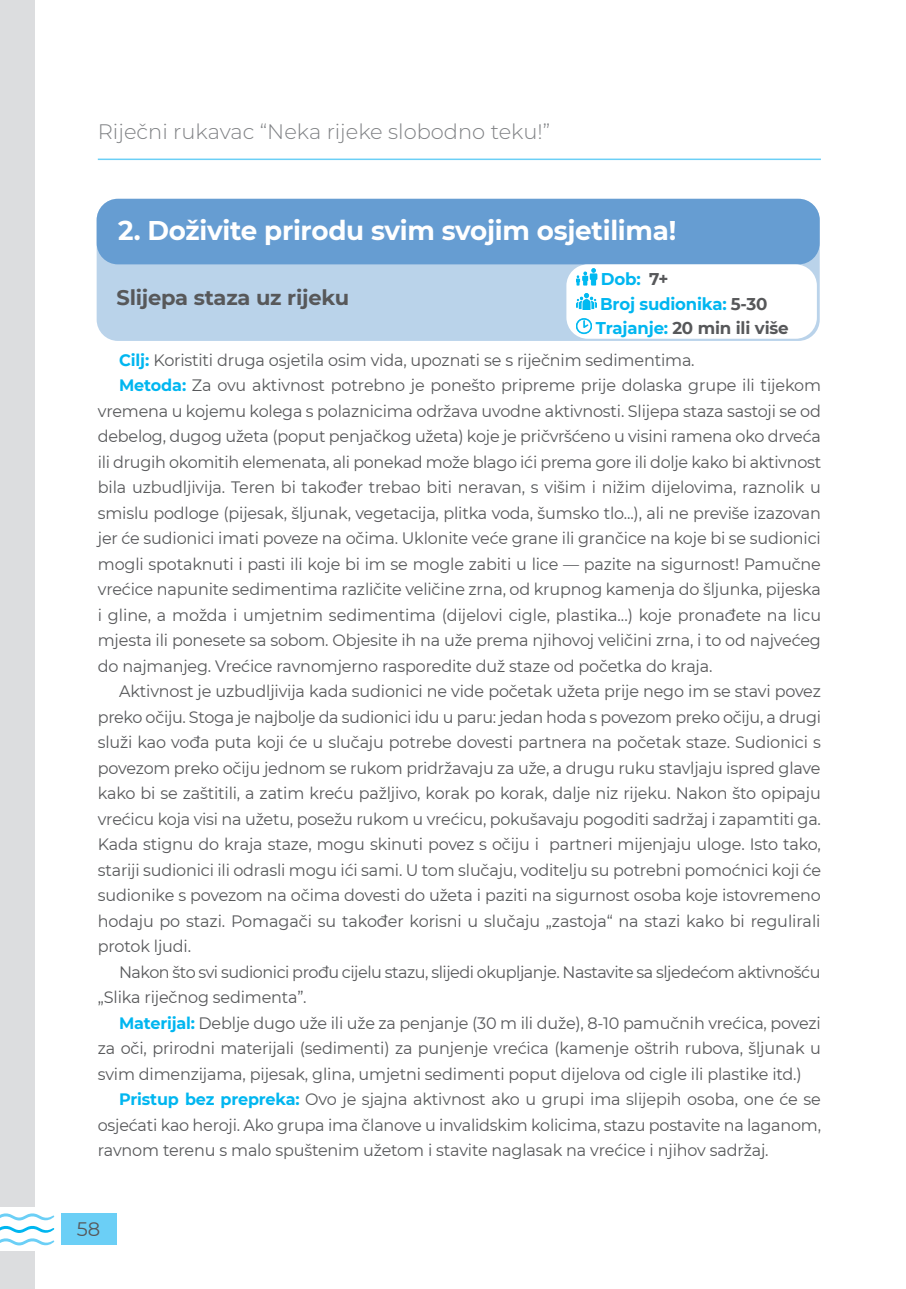
<style>
.page{position:relative;width:906px;height:1289px;background:#fff}
.page>*{position:absolute;margin:0;border:0;box-sizing:border-box;transform-origin:0 0}
.t1{font:700 27px "Montserrat";letter-spacing:-.01em;color:#fff}
.t2{font:300 21px "Montserrat";color:#808285}
.t3{font:700 21px "Montserrat";letter-spacing:-.01em;color:#57585a}
.t4{font:19.5px "Montserrat";color:#57585a}
.t5{font:700 16.95px/24.3px "Montserrat";letter-spacing:-.01em;color:#00b6f0}
.t6{font:16.5px "Montserrat";letter-spacing:-.01em;color:#57585a}
.t7{font:16.5px "Montserrat";letter-spacing:-.03em;color:#57585a}
.s1{color:#57585a}
.s2{font-weight:700;color:#00b6f0}
</style>
<div class="page">
<div style="left:61px;top:1213px;width:55px;height:32px;background:#6bcff6"></div>
<svg style="left:0;top:1213px;width:54px;height:32px"></svg>
<div style="left:0;top:0;width:34px;height:1205px;background:#dcdddf"></div>
<div style="left:0;top:1251px;width:34px;height:37px;background:#dcdddf"></div>
<hr style="left:98px;top:158px;width:723px;height:2px;background:#6bcff6">
<div style="left:97px;top:199px;width:722px;height:142px;background:#bad3ea;border-radius:21px"></div>
<div style="left:97px;top:199px;width:722px;height:65px;background:#669dd2;border-radius:21px"></div>
<div style="left:566px;top:264px;width:251px;height:75px;background:#fff;border-radius:21px"></div>
<img style="left:576px;top:268px;width:21px;height:17px">
<img style="left:576px;top:293px;width:21px;height:17px">
<img style="left:576px;top:318px;width:16px;height:16px">
<p class="t2" style="left:98px;top:118px;width:454px">Riječni rukavac “Neka rijeke slobodno teku!”</p>
<h1 class="t1" style="left:118px;top:210px;width:559px">2. Doživite prirodu svim svojim osjetilima!</h1>
<p class="t3" style="left:116px;top:283px;width:234px">Slijepa staza uz rijeku</p>
<p class="t5" style="left:596px;top:266px;width:194px">Dob: <span class="s1">7+<br></span>Broj sudionika: <span class="s1">5-30<br></span>Trajanje: <span class="s1">20 min ili više</span></p>
<p class="t6" style="left:119px;top:348px;width:577px"><span class="s2">Cilj:</span> Koristiti druga osjetila osim vida, upoznati se s riječnim sedimentima.</p>
<p class="t6" style="left:119px;top:374px;width:703px"><span class="s2">Metoda:</span> Za ovu aktivnost potrebno je ponešto pripreme prije dolaska grupe ili tijekom</p>
<p class="t6" style="left:98px;top:399px;width:724px">vremena u kojemu kolega s polaznicima održava uvodne aktivnosti. Slijepa staza sastoji se od</p>
<p class="t6" style="left:98px;top:425px;width:724px">debelog, dugog užeta (poput penjačkog užeta) koje je pričvršćeno u visini ramena oko drveća</p>
<p class="t6" style="left:98px;top:450px;width:725px">ili drugih okomitih elemenata, ali ponekad može blago ići prema gore ili dolje kako bi aktivnost</p>
<p class="t6" style="left:98px;top:476px;width:724px">bila uzbudljivija. Teren bi također trebao biti neravan, s višim i nižim dijelovima, raznolik u</p>
<p class="t6" style="left:98px;top:501px;width:724px">smislu podloge (pijesak, šljunak, vegetacija, plitka voda, šumsko tlo...), ali ne previše izazovan</p>
<p class="t6" style="left:98px;top:527px;width:724px">jer će sudionici imati poveze na očima. Uklonite veće grane ili grančice na koje bi se sudionici</p>
<p class="t6" style="left:98px;top:552px;width:724px">mogli spotaknuti i pasti ili koje bi im se mogle zabiti u lice — pazite na sigurnost! Pamučne</p>
<p class="t6" style="left:98px;top:578px;width:724px">vrećice napunite sedimentima različite veličine zrna, od krupnog kamenja do šljunka, pijeska</p>
<p class="t6" style="left:98px;top:603px;width:725px">i gline, a možda i umjetnim sedimentima (dijelovi cigle, plastika...) koje pronađete na licu</p>
<p class="t6" style="left:98px;top:629px;width:724px">mjesta ili ponesete sa sobom. Objesite ih na uže prema njihovoj veličini zrna, i to od najvećeg</p>
<p class="t6" style="left:98px;top:654px;width:616px">do najmanjeg. Vrećice ravnomjerno rasporedite duž staze od početka do kraja.</p>
<p class="t6" style="left:119px;top:680px;width:703px">Aktivnost je uzbudljivija kada sudionici ne vide početak užeta prije nego im se stavi povez</p>
<p class="t6" style="left:98px;top:705px;width:724px">preko očiju. Stoga je najbolje da sudionici idu u paru: jedan hoda s povezom preko očiju, a drugi</p>
<p class="t6" style="left:98px;top:731px;width:724px">služi kao vođa puta koji će u slučaju potrebe dovesti partnera na početak staze. Sudionici s</p>
<p class="t6" style="left:98px;top:756px;width:724px">povezom preko očiju jednom se rukom pridržavaju za uže, a drugu ruku stavljaju ispred glave</p>
<p class="t6" style="left:98px;top:782px;width:724px">kako bi se zaštitili, a zatim kreću pažljivo, korak po korak, dalje niz rijeku. Nakon što opipaju</p>
<p class="t6" style="left:98px;top:807px;width:724px">vrećicu koja visi na užetu, posežu rukom u vrećicu, pokušavaju pogoditi sadržaj i zapamtiti ga.</p>
<p class="t6" style="left:98px;top:833px;width:724px">Kada stignu do kraja staze, mogu skinuti povez s očiju i partneri mijenjaju uloge. Isto tako,</p>
<p class="t6" style="left:98px;top:858px;width:725px">stariji sudionici ili odrasli mogu ići sami. U tom slučaju, voditelju su potrebni pomoćnici koji će</p>
<p class="t6" style="left:98px;top:884px;width:724px">sudionike s povezom na očima dovesti do užeta i paziti na sigurnost osoba koje istovremeno</p>
<p class="t6" style="left:98px;top:909px;width:724px">hodaju po stazi. Pomagači su također korisni u slučaju „zastoja“ na stazi kako bi regulirali</p>
<p class="t6" style="left:98px;top:935px;width:95px">protok ljudi.</p>
<p class="t7" style="left:119px;top:960px;width:703px">Nakon što svi sudionici prođu cijelu stazu, slijedi okupljanje. Nastavite sa sljedećom aktivnošću</p>
<p class="t6" style="left:98px;top:986px;width:210px">„Slika riječnog sedimenta”.</p>
<p class="t6" style="left:119px;top:1011px;width:703px"><span class="s2">Materijal:</span> Deblje dugo uže ili uže za penjanje (30 m ili duže), 8-10 pamučnih vrećica, povezi</p>
<p class="t6" style="left:98px;top:1037px;width:724px">za oči, prirodni materijali (sedimenti) za punjenje vrećica (kamenje oštrih rubova, šljunak u</p>
<p class="t6" style="left:98px;top:1062px;width:705px">svim dimenzijama, pijesak, glina, umjetni sedimenti poput dijelova od cigle ili plastike itd.)</p>
<p class="t6" style="left:119px;top:1088px;width:703px"><span class="s2">Pristup bez prepreka:</span> Ovo je sjajna aktivnost ako u grupi ima slijepih osoba, one će se</p>
<p class="t6" style="left:98px;top:1113px;width:725px">osjećati kao heroji. Ako grupa ima članove u invalidskim kolicima, stazu postavite na laganom,</p>
<p class="t6" style="left:98px;top:1139px;width:672px">ravnom terenu s malo spuštenim užetom i stavite naglasak na vrećice i njihov sadržaj.</p>
<p class="t4" style="left:77px;top:1215px;width:25px">58</p>
</div>
